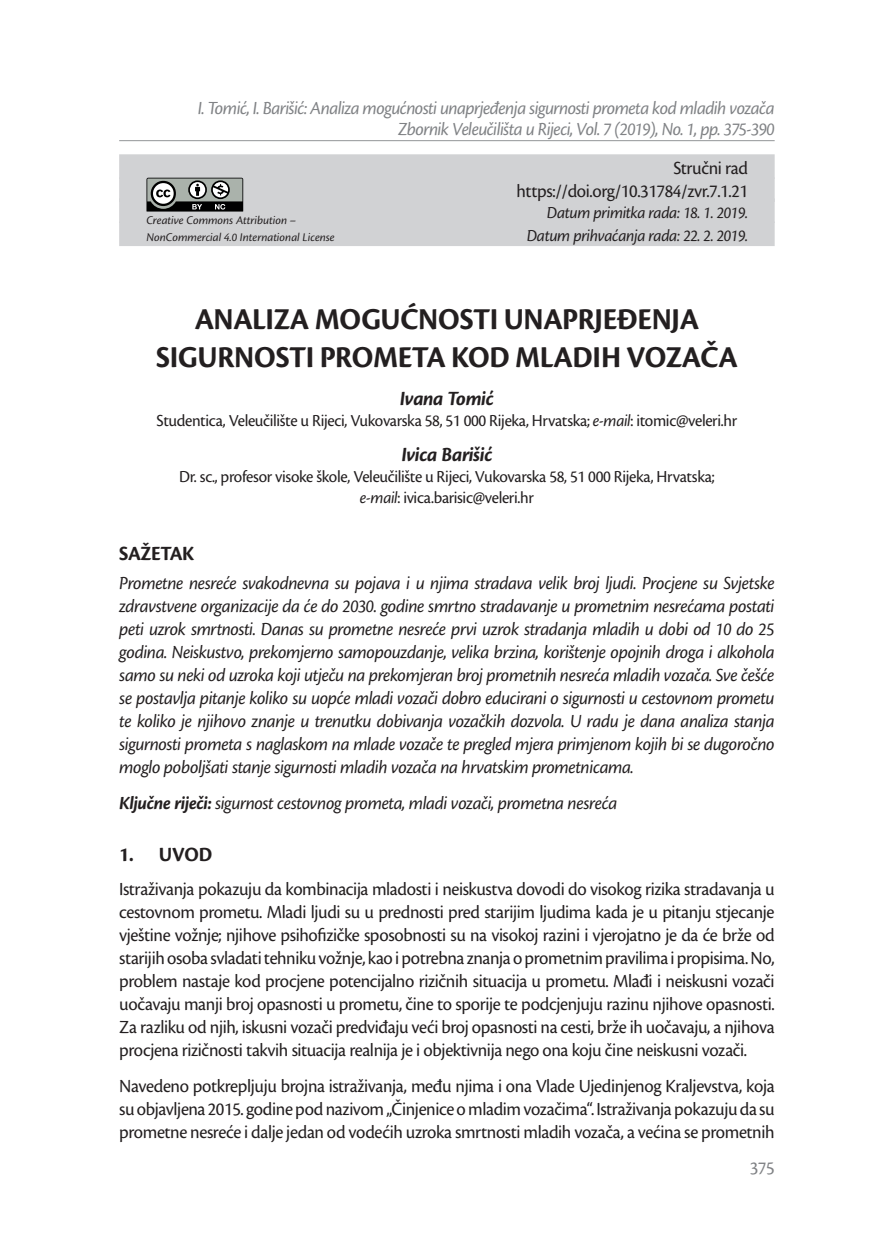
<style>
.page{position:relative;width:874px;height:1241px;background:#fff}
.page>*{position:absolute;margin:0;border:0;box-sizing:border-box;transform-origin:0 0}
.Naslov{font:700 31.5px/37.8px "Cronos Pro";letter-spacing:-.01em;color:#231f20;text-align:center;scale:.96 1}
.t1{font:italic 700 21px "Cronos Pro";letter-spacing:-.025em;color:#231f20;scale:.96 1}
.Sadržaj{font:700 21px "Cronos Pro";letter-spacing:-.02em;color:#231f20;scale:.96 1}
.zaglavlje_iznad_nasl{font:19.25px/23.1px "Cronos Pro";letter-spacing:-.02em;color:#231f20;text-align:justify;scale:.96 1}
.t2{font:italic 19.25px/23.1px "Cronos Pro";letter-spacing:-.025em;color:#231f20;text-align:justify;scale:.96 1}
.t3{font:italic 19.25px/21px "Cronos Pro";letter-spacing:-.035em;color:#808285;text-align:right;scale:.96 1}
.t4{font:19.25px "Cronos Pro";color:#808285;scale:.96 1}
.t5{font:17.5px/21px "Cronos Pro";letter-spacing:-.02em;color:#231f20;text-align:center;scale:.96 1}
.zaglavlje_iznad_nasl-2{font:italic 17.5px "Cronos Pro";letter-spacing:-.02em;color:#231f20;scale:.96 1}
.t6{font:italic 12.25px "Cronos Pro";letter-spacing:-.005em;color:#231f20}
.s1{font-style:italic}
.s2{font-weight:700}
</style>
<div class="page">
<hr style="left:119px;top:140px;width:655px;height:1px;background:#939598">
<div style="left:119px;top:154px;width:655px;height:25px;background:#d1d2d4"></div>
<div style="left:119px;top:177px;width:655px;height:25px;background:#d1d2d4"></div>
<div style="left:119px;top:198px;width:655px;height:25px;background:#d1d2d4"></div>
<div style="left:119px;top:221px;width:655px;height:25px;background:#d1d2d4"></div>
<svg style="left:146px;top:178px;width:97px;height:33px;background:#747774"></svg>
<p class="t3" style="left:198px;top:98px;width:602px">I. Tomić, I. Barišić: Analiza mogućnosti unaprjeđenja sigurnosti prometa kod mladih vozača<br>Zbornik Veleučilišta u Rijeci, Vol. 7 (2019), No. 1, pp. 375-390</p>
<p class="t6" style="left:146px;top:213px;width:151px">Creative Commons Attribution –</p>
<p class="t6" style="left:146px;top:230px;width:190px">NonCommercial 4.0 International License</p>
<p class="zaglavlje_iznad_nasl" style="left:673px;top:156px;width:79px">Stručni rad</p>
<p class="zaglavlje_iznad_nasl" style="left:516px;top:179px;width:242px">https://doi.org/10.31784/zvr.7.1.21</p>
<p class="zaglavlje_iznad_nasl-2" style="left:546px;top:202px;width:211px">Datum primitka rada: 18. 1. 2019.</p>
<p class="zaglavlje_iznad_nasl-2" style="left:526px;top:226px;width:232px">Datum prihvaćanja rada: 22. 2. 2019.</p>
<p class="Naslov" style="left:156px;top:301px;width:607px">ANALIZA MOGUĆNOSTI UNAPRJEĐENJA<br>SIGURNOSTI PROMETA KOD MLADIH VOZAČA</p>
<p class="t1" style="left:400px;top:386px;width:99px">Ivana Tomić</p>
<p class="t5" style="left:156px;top:409px;width:606px">Studentica, Veleučilište u Rijeci, Vukovarska 58, 51 000 Rijeka, Hrvatska; <span class="s1">e-mail</span>: itomic@veleri.hr</p>
<p class="t1" style="left:401px;top:442px;width:96px">Ivica Barišić</p>
<p class="t5" style="left:179px;top:466px;width:559px">Dr. sc., profesor visoke škole, Veleučilište u Rijeci, Vukovarska 58, 51 000 Rijeka, Hrvatska; <span class="s1">e-mail</span>: ivica.barisic@veleri.hr</p>
<p class="Sadržaj" style="left:119px;top:541px;width:80px">SAŽETAK</p>
<p class="t2" style="left:119px;top:571px;width:684px">Prometne nesreće svakodnevna su pojava i u njima stradava velik broj ljudi. Procjene su Svjetske zdravstvene organizacije da će do 2030. godine smrtno stradavanje u prometnim nesrećama postati peti uzrok smrtnosti. Danas su prometne nesreće prvi uzrok stradanja mladih u dobi od 10 do 25 godina. Neiskustvo, prekomjerno samopouzdanje, velika brzina, korištenje opojnih droga i alkohola samo su neki od uzroka koji utječu na prekomjeran broj prometnih nesreća mladih vozača. Sve češće se postavlja pitanje koliko su uopće mladi vozači dobro educirani o sigurnosti u cestovnom prometu te koliko je njihovo znanje u trenutku dobivanja vozačkih dozvola. U radu je dana analiza stanja sigurnosti prometa s naglaskom na mlade vozače te pregled mjera primjenom kojih bi se dugoročno moglo poboljšati stanje sigurnosti mladih vozača na hrvatskim prometnicama.</p>
<p class="t2" style="left:119px;top:791px;width:520px"><span class="s2">Ključne riječi:</span> sigurnost cestovnog prometa, mladi vozači, prometna nesreća</p>
<p class="Sadržaj" style="left:119px;top:842px;width:98px">1. UVOD</p>
<p class="zaglavlje_iznad_nasl" style="left:119px;top:876px;width:684px">Istraživanja pokazuju da kombinacija mladosti i neiskustva dovodi do visokog rizika stradavanja u cestovnom prometu. Mladi ljudi su u prednosti pred starijim ljudima kada je u pitanju stjecanje vještine vožnje; njihove psihofizičke sposobnosti su na visokoj razini i vjerojatno je da će brže od starijih osoba svladati tehniku vožnje, kao i potrebna znanja o prometnim pravilima i propisima. No, problem nastaje kod procjene potencijalno rizičnih situacija u prometu. Mlađi i neiskusni vozači uočavaju manji broj opasnosti u prometu, čine to sporije te podcjenjuju razinu njihove opasnosti.<br>Za razliku od njih, iskusni vozači predviđaju veći broj opasnosti na cesti, brže ih uočavaju, a njihova procjena rizičnosti takvih situacija realnija je i objektivnija nego ona koju čine neiskusni vozači.</p>
<p class="zaglavlje_iznad_nasl" style="left:119px;top:1074px;width:684px">Navedeno potkrepljuju brojna istraživanja, među njima i ona Vlade Ujedinjenog Kraljevstva, koja su objavljena 2015. godine pod nazivom „Činjenice o mladim vozačima“. Istraživanja pokazuju da su prometne nesreće i dalje jedan od vodećih uzroka smrtnosti mladih vozača, a većina se prometnih</p>
<p class="t4" style="left:749px;top:1156px;width:27px">375</p>
</div>
